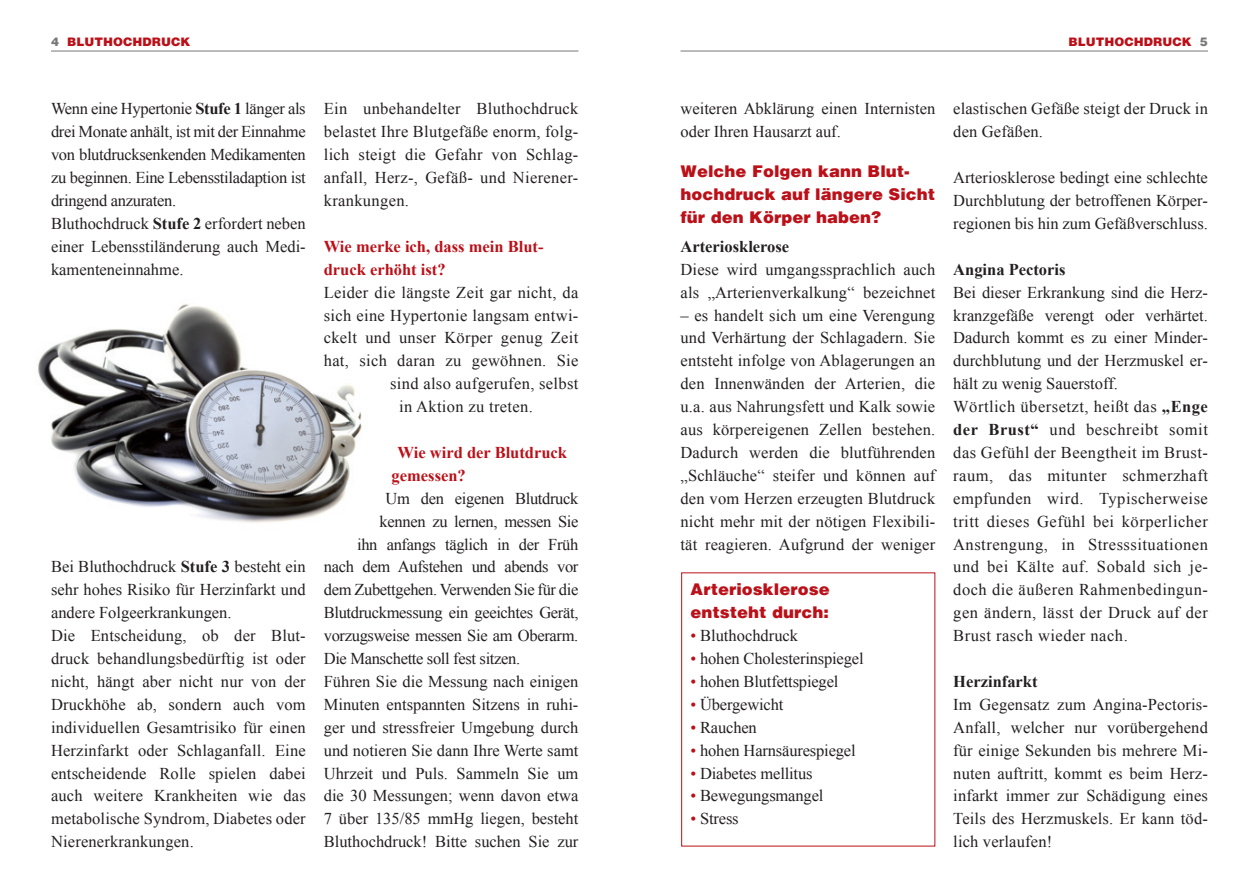
<style>
.page{position:relative;width:1259px;height:893px;background:#fff}
.page>*{position:absolute;margin:0;border:0;box-sizing:border-box;transform-origin:0 0}
.t1{font:16.5px/23px "Times New Roman";color:#231f20;text-align:justify}
.t2{font:16.5px "Times New Roman";letter-spacing:-.02em;color:#231f20}
.t3{font:16.5px "Times New Roman";letter-spacing:.02em;color:#231f20}
.t4{font:900 16.5px/23px "Helvetica";color:#bb1018}
.t5{font:700 16.5px/23px "Times New Roman";color:#bb1018}
.t6{font:700 16.5px "Times New Roman";color:#231f20}
.t7{font:900 12px "Helvetica";color:#bb1018}
.s1{color:#76787b}
.s2{font-weight:700}
.s3{color:#bb1018}
</style>
<div class="page">
<img style="left:38px;top:304px;width:324px;height:219px">
<hr style="left:680px;top:51px;width:528px;height:1px;background:#76787b">
<hr style="left:51px;top:51px;width:527px;height:1px;background:#76787b">
<p class="t7" style="left:51px;top:34px;width:141px"><span class="s1">4</span> BLUTHOCHDRUCK</p>
<p class="t7" style="left:1068px;top:34px;width:141px">BLUTHOCHDRUCK <span class="s1">5</span></p>
<p class="t1" style="left:51px;top:97px;width:256px">Wenn eine Hypertonie <span class="s2">Stufe 1</span> länger als drei Monate anhält, ist mit der Einnahme von blutdrucksenkenden Medikamenten zu beginnen. Eine Lebensstiladaption ist dringend anzuraten.</p>
<p class="t1" style="left:51px;top:212px;width:256px">Bluthochdruck <span class="s2">Stufe 2</span> erfordert neben einer Lebensstiländerung auch Medi&shy;kamenteneinnahme.</p>
<p class="t1" style="left:51px;top:555px;width:256px">Bei Bluthochdruck <span class="s2">Stufe 3</span> besteht ein sehr hohes Risiko für Herzinfarkt und andere Folgeerkrankungen.</p>
<p class="t1" style="left:51px;top:624px;width:256px">Die Entscheidung, ob der Blut&shy;druck behandlungsbedürftig ist oder nicht, hängt aber nicht nur von der Druckhöhe ab, sondern auch vom individuellen Gesamtrisiko für einen Herzinfarkt oder Schlaganfall. Eine entscheidende Rolle spielen dabei auch weitere Krankheiten wie das metabolische Syndrom, Diabetes oder Nierenerkrankungen.</p>
<p class="t1" style="left:324px;top:97px;width:256px">Ein unbehandelter Bluthochdruck belastet Ihre Blutgefäße enorm, folg&shy;lich steigt die Gefahr von Schlag&shy;anfall, Herz-, Gefäß- und Nierener&shy;krankungen.</p>
<p class="t5" style="left:324px;top:234px;width:221px">Wie merke ich, dass mein Blut&shy;druck erhöht ist?</p>
<p class="t3" style="left:324px;top:281px;width:256px">Leider die längste Zeit gar nicht, da</p>
<p class="t3" style="left:324px;top:304px;width:256px">sich eine Hypertonie langsam entwi-</p>
<p class="t3" style="left:324px;top:327px;width:256px">ckelt und unser Körper genug Zeit</p>
<p class="t3" style="left:324px;top:350px;width:256px">hat, sich daran zu gewöhnen. Sie</p>
<p class="t3" style="left:390px;top:373px;width:190px">sind also aufgerufen, selbst</p>
<p class="t3" style="left:399px;top:396px;width:135px">in Aktion zu treten.</p>
<p class="t5" style="left:392px;top:441px;width:177px;text-indent:6px">Wie wird der Blutdruck gemessen?</p>
<p class="t2" style="left:386px;top:487px;width:194px">Um den eigenen Blutdruck</p>
<p class="t2" style="left:380px;top:510px;width:200px">kennen zu lernen, messen Sie</p>
<p class="t2" style="left:357px;top:533px;width:223px">ihn anfangs täglich in der Früh</p>
<p class="t2" style="left:324px;top:556px;width:256px">nach dem Aufstehen und abends vor</p>
<p class="t2" style="left:324px;top:579px;width:256px">dem Zubettgehen. Verwenden Sie für die</p>
<p class="t2" style="left:324px;top:602px;width:256px">Blutdruckmessung ein geeichtes Gerät,</p>
<p class="t2" style="left:324px;top:624px;width:256px">vorzugsweise messen Sie am Oberarm.</p>
<p class="t2" style="left:324px;top:647px;width:198px">Die Manschette soll fest sitzen.</p>
<p class="t1" style="left:324px;top:670px;width:256px">Führen Sie die Messung nach einigen Minuten entspannten Sitzens in ruhi&shy;ger und stressfreier Umgebung durch und notieren Sie dann Ihre Werte samt Uhrzeit und Puls. Sammeln Sie um die 30 Messungen; wenn davon etwa 7 über 135/85 mmHg liegen, besteht Bluthochdruck! Bitte suchen Sie zur</p>
<p class="t1" style="left:680px;top:97px;width:256px">weiteren Abklärung einen Internisten oder Ihren Hausarzt auf.</p>
<p class="t4" style="left:680px;top:160px;width:256px">Welche Folgen kann Blut&shy;hochdruck auf längere Sicht für den Körper haben?</p>
<p class="t6" style="left:680px;top:235px;width:110px">Arteriosklerose</p>
<p class="t1" style="left:680px;top:258px;width:256px">Diese wird umgangssprachlich auch als „Arterienverkalkung“ bezeichnet</p>
<p class="t1" style="left:680px;top:303px;width:256px">– es handelt sich um eine Verengung und Verhärtung der Schlagadern. Sie entsteht infolge von Ablagerungen an den Innenwänden der Arterien, die u.a. aus Nahrungsfett und Kalk sowie aus körpereigenen Zellen bestehen.<br>Dadurch werden die blutführenden „Schläuche“ steifer und können auf den vom Herzen erzeugten Blutdruck nicht mehr mit der nötigen Flexibili&shy;tät reagieren. Aufgrund der weniger</p>
<p class="t4" style="left:690px;top:578px;width:141px">Arteriosklerose entsteht durch:</p>
<p class="t1" style="left:690px;top:624px;width:109px"><span class="s3">•</span> Bluthochdruck</p>
<p class="t1" style="left:690px;top:647px;width:175px"><span class="s3">•</span> hohen Cholesterinspiegel</p>
<p class="t1" style="left:690px;top:670px;width:149px"><span class="s3">•</span> hohen Blutfettspiegel</p>
<p class="t1" style="left:690px;top:693px;width:94px"><span class="s3">•</span> Übergewicht</p>
<p class="t1" style="left:690px;top:715px;width:68px"><span class="s3">•</span> Rauchen</p>
<p class="t1" style="left:690px;top:738px;width:167px"><span class="s3">•</span> hohen Harnsäurespiegel</p>
<p class="t1" style="left:690px;top:761px;width:123px"><span class="s3">•</span> Diabetes mellitus</p>
<p class="t1" style="left:690px;top:784px;width:134px"><span class="s3">•</span> Bewegungsmangel</p>
<p class="t1" style="left:690px;top:807px;width:50px"><span class="s3">•</span> Stress</p>
<p class="t1" style="left:953px;top:97px;width:256px">elastischen Gefäße steigt der Druck in den Gefäßen.</p>
<p class="t1" style="left:953px;top:166px;width:256px">Arteriosklerose bedingt eine schlechte Durchblutung der betroffenen Körper&shy;regionen bis hin zum Gefäßverschluss.</p>
<p class="t6" style="left:953px;top:258px;width:114px">Angina Pectoris</p>
<p class="t1" style="left:953px;top:280px;width:256px">Bei dieser Erkrankung sind die Herz&shy;kranzgefäße verengt oder verhärtet.<br>Dadurch kommt es zu einer Minder&shy;durchblutung und der Herzmuskel er&shy;hält zu wenig Sauerstoff.</p>
<p class="t1" style="left:953px;top:395px;width:256px">Wörtlich übersetzt, heißt das <span class="s2">„Enge der Brust“</span> und beschreibt somit das Gefühl der Beengtheit im Brust&shy;raum, das mitunter schmerzhaft empfunden wird. Typischerweise tritt dieses Gefühl bei körperlicher Anstrengung, in Stresssituationen und bei Kälte auf. Sobald sich je&shy;doch die äußeren Rahmenbedingun&shy;gen ändern, lässt der Druck auf der Brust rasch wieder nach.</p>
<p class="t6" style="left:953px;top:670px;width:86px">Herzinfarkt</p>
<p class="t1" style="left:953px;top:693px;width:256px">Im Gegensatz zum Angina-Pectoris-Anfall, welcher nur vorübergehend für einige Sekunden bis mehrere Mi&shy;nuten auftritt, kommt es beim Herz&shy;infarkt immer zur Schädigung eines Teils des Herzmuskels. Er kann töd&shy;lich verlaufen!</p>
</div>
